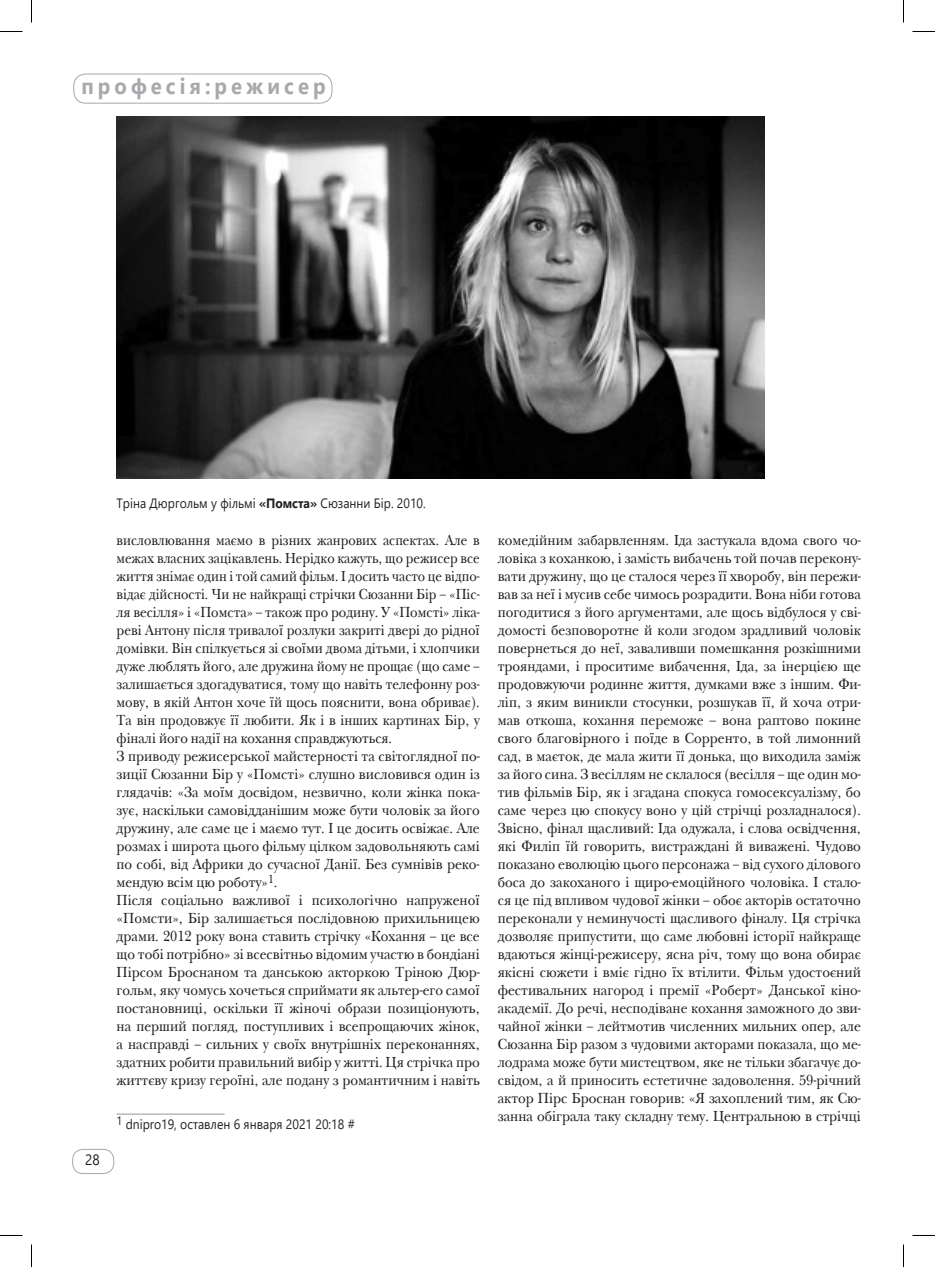
<style>
.page{position:relative;width:935px;height:1267px;background:#fff}
.page>*{position:absolute;margin:0;border:0;box-sizing:border-box;transform-origin:0 0}
.t1{font:700 22.5px "Segoe UI";letter-spacing:.2em;color:#a8a9ad;scale:.9 1}
.t2{font:15px/18px "New Baskerville CTT";color:#231f20;text-align:justify;scale:.9 1}
.t3{font:15px/18px "New Baskerville CTT";color:#231f20;scale:.86 1}
.t4{font:15px "Segoe UI";color:#231f20;scale:.9 1}
.t5{font:13.5px "Segoe UI";color:#231f20;scale:.9 1}
.s1{font-weight:700}
</style>
<div class="page">
<div style="left:72px;top:1148px;width:42px;height:25px;border:1px solid #a8a9ad;border-radius:10px"></div>
<hr style="left:117px;top:1113px;width:108px;height:1px;background:#939598">
<img style="left:117px;top:117px;width:648px;height:361px">
<div style="left:73px;top:74px;width:259px;height:30px;border:1px solid #a8a9ad;border-radius:12px"></div>
<svg style="left:0;top:31px;width:22px;height:1px"></svg>
<svg style="left:912px;top:31px;width:23px;height:1px"></svg>
<svg style="left:0;top:1235px;width:22px;height:1px"></svg>
<svg style="left:912px;top:1235px;width:23px;height:1px"></svg>
<svg style="left:31px;top:0;width:1px;height:23px"></svg>
<svg style="left:31px;top:1244px;width:1px;height:22px"></svg>
<svg style="left:903px;top:0;width:1px;height:23px"></svg>
<svg style="left:903px;top:1244px;width:1px;height:22px"></svg>
<h1 class="t1" style="left:82px;top:65px;width:273px">професія:режисер</h1>
<p class="t4" style="left:85px;top:1145px;width:18px">28</p>
<p class="t5" style="left:117px;top:490px;width:345px">Тріна Дюргольм у фільмі <span class="s1">«Помста»</span> Сюзанни Бір. 2010.</p>
<p class="t3" style="left:117px;top:531px;width:424px">висловлювання маємо в різних жанрових аспектах. Але в межах власних зацікавлень. Нерідко кажуть, що режисер все життя знімає один і той самий фільм. І досить часто це відпо&shy;відає дійсності. Чи не найкращі стрічки Сюзанни Бір – «Піс&shy;ля весілля» і «Помста» – також про родину. У «Помсті» ліка&shy;реві Антону після тривалої розлуки закриті двері до рідної домівки. Він спілкується зі своїми двома дітьми, і хлопчики дуже люблять його, але дружина йому не прощає (що саме – залишається здогадуватися, тому що навіть телефонну роз&shy;мову, в якій Антон хоче їй щось пояснити, вона обриває).<br>Та він продовжує її любити. Як і в інших картинах Бір, у фіналі його надії на кохання справджуються.<br>З приводу режисерської майстерності та світоглядної по&shy;зиції Сюзанни Бір у «Помсті» слушно висловився один із глядачів: «За моїм досвідом, незвично, коли жінка пока&shy;зує, наскільки самовідданішим може бути чоловік за його дружину, але саме це і маємо тут. І це досить освіжає. Але розмах і широта цього фільму цілком задовольняють самі по собі, від Африки до сучасної Данії. Без сумнівів реко&shy;мендую всім цю роботу»<sup>1</sup>.<br>Після соціально важливої і психологічно напруженої «Помсти», Бір залишається послідовною прихильницею драми. 2012 року вона ставить стрічку «Кохання – це все що тобі потрібно» зі всесвітньо відомим участю в бондіані Пірсом Броснаном та данською акторкою Тріною Дюр&shy;гольм, яку чомусь хочеться сприймати як альтер-его самої постановниці, оскільки її жіночі образи позиціонують, на перший погляд, поступливих і всепрощаючих жінок, а насправді – сильних у своїх внутрішніх переконаннях, здатних робити правильний вибір у житті. Ця стрічка про життєву кризу героїні, але подану з романтичним і навіть</p>
<p class="t5" style="left:117px;top:1111px;width:266px"><sup>1</sup> dnipro19, оставлен 6 января 2021 20:18 #</p>
<p class="t2" style="left:498px;top:531px;width:405px">комедійним забарвленням. Іда застукала вдома свого чо&shy;ловіка з коханкою, і замість вибачень той почав перекону&shy;вати дружину, що це сталося через її хворобу, він пережи&shy;вав за неї і мусив себе чимось розрадити. Вона ніби готова погодитися з його аргументами, але щось відбулося у сві&shy;домості безповоротне й коли згодом зрадливий чоловік повернеться до неї, заваливши помешкання розкішними трояндами, і проситиме вибачення, Іда, за інерцією ще продовжуючи родинне життя, думками вже з іншим. Фи&shy;ліп, з яким виникли стосунки, розшукав її, й хоча отри&shy;мав откоша, кохання переможе – вона раптово покине свого благовірного і поїде в Сорренто, в той лимонний сад, в маєток, де мала жити її донька, що виходила заміж за його сина. З весіллям не склалося (весілля – ще один мо&shy;тив фільмів Бір, як і згадана спокуса гомосексуалізму, бо саме через цю спокусу воно у цій стрічці розладналося).<br>Звісно, фінал щасливий: Іда одужала, і слова освідчення, які Филіп їй говорить, вистраждані й виважені. Чудово показано еволюцію цього персонажа – від сухого ділового боса до закоханого і щиро-емоційного чоловіка. І стало&shy;ся це під впливом чудової жінки – обоє акторів остаточно переконали у неминучості щасливого фіналу. Ця стрічка дозволяє припустити, що саме любовні історії найкраще вдаються жінці-режисеру, ясна річ, тому що вона обирає якісні сюжети і вміє гідно їх втілити. Фільм удостоєний фестивальних нагород і премії «Роберт» Данської кіно&shy;академії. До речі, несподіване кохання заможного до зви&shy;чайної жінки – лейтмотив численних мильних опер, але Сюзанна Бір разом з чудовими акторами показала, що ме&shy;лодрама може бути мистецтвом, яке не тільки збагачує до&shy;свідом, а й приносить естетичне задоволення. 59-річний актор Пірс Броснан говорив: «Я захоплений тим, як Сю&shy;занна обіграла таку складну тему. Центральною в стрічці</p>
</div>
